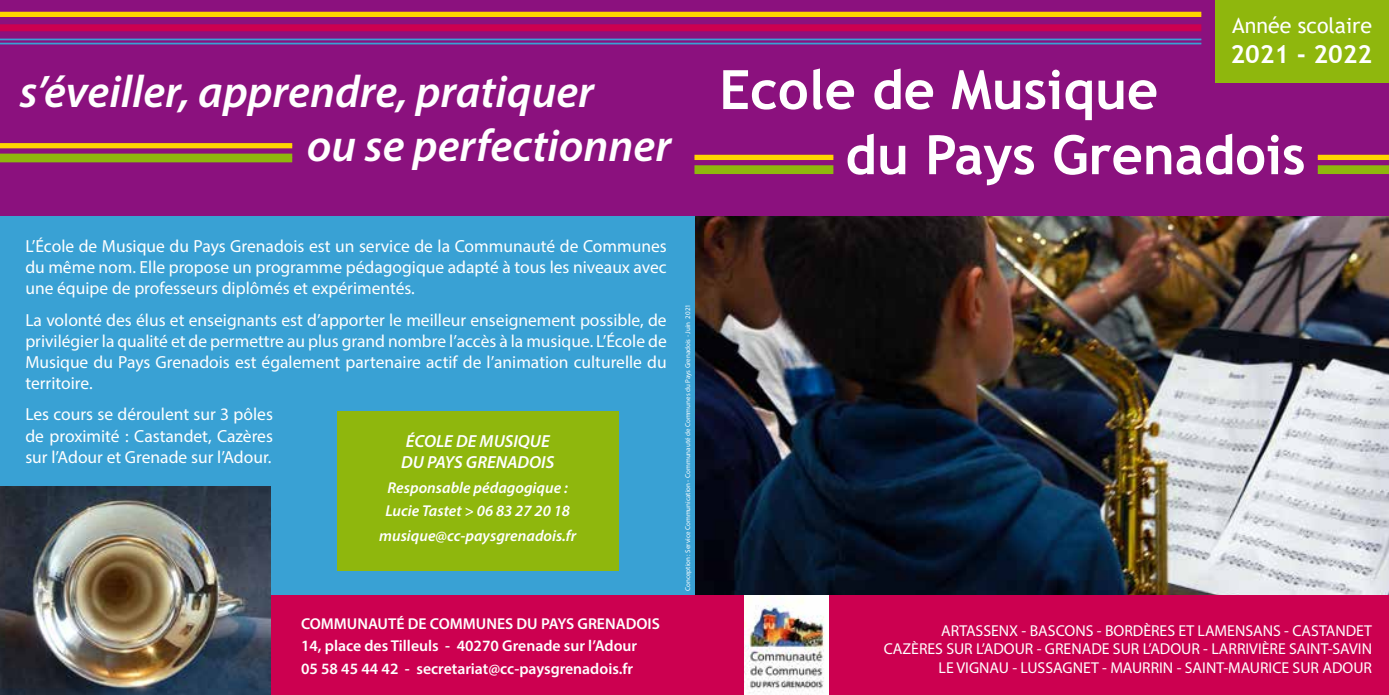
<style>
.page{position:relative;width:1389px;height:695px;background:#fff}
.page>*{position:absolute;margin:0;border:0;box-sizing:border-box;transform-origin:0 0}
.t1{font:700 54.25px/65.1px "Trebuchet MS";color:#fff}
.t2{font:italic 600 45.5px/54.6px "Myriad Pro";color:#fff}
.t3{font:700 25.03px "Trebuchet MS";color:#fff}
.t4{font:21.35px "Trebuchet MS";color:#fff}
.t5{font:17.5px/21px "Myriad Pro";color:#fff;text-align:justify}
.t6{font:italic 600 17.5px/21px "Myriad Pro";color:#fff}
.t7{font:15.75px/18.9px "Myriad Pro";color:#fff;text-align:right}
.t8{font:600 15.75px/22.4px "Myriad Pro";color:#fff}
.t9{font:italic 600 15.75px/22.4px "Myriad Pro";color:#fff}
.t10{font:7px "Myriad Pro";color:#fff}
</style>
<div class="page">
<img style="left:694px;top:215px;width:695px;height:380px">
<div style="left:0;top:215px;width:694px;height:381px;background:#39a1d4"></div>
<div style="left:0;top:0;width:1389px;height:215px;background:#8b117e"></div>
<div style="left:0;top:595px;width:1389px;height:99px;background:#cc0050"></div>
<div style="left:337px;top:411px;width:282px;height:159px;background:#8fb70d"></div>
<div style="left:0;top:153px;width:292px;height:9px;background:#8fb70d"></div>
<div style="left:0;top:143px;width:292px;height:5px;background:#ffd500"></div>
<div style="left:0;top:12px;width:1201px;height:5px;background:#ffd500"></div>
<div style="left:0;top:24px;width:1201px;height:7px;background:#cc0050"></div>
<hr style="left:0;top:39px;width:1201px;height:1px;background:#39a1d4">
<hr style="left:0;top:43px;width:1201px;height:1px;background:#39a1d4">
<div style="left:1215px;top:0;width:174px;height:82px;background:#8fb70d"></div>
<div style="left:1318px;top:165px;width:71px;height:9px;background:#8fb70d"></div>
<div style="left:1318px;top:155px;width:71px;height:5px;background:#ffd500"></div>
<div style="left:694px;top:165px;width:139px;height:9px;background:#8fb70d"></div>
<div style="left:694px;top:155px;width:139px;height:5px;background:#ffd500"></div>
<img style="left:744px;top:595px;width:85px;height:99px">
<img style="left:0;top:486px;width:270px;height:208px">
<h2 class="t2" style="left:307px;top:63px;width:366px;text-indent:-287px">s’éveiller, apprendre, pratiquer<br>ou se perfectionner</h2>
<p class="t5" style="left:25px;top:236px;width:643px">L’École de Musique du Pays Grenadois est un service de la Communauté de Communes du même nom. Elle propose un programme pédagogique adapté à tous les niveaux avec une équipe de professeurs diplômés et expérimentés.</p>
<p class="t5" style="left:25px;top:309px;width:643px">La volonté des élus et enseignants est d’apporter le meilleur enseignement possible, de privilégier la qualité et de permettre au plus grand nombre l’accès à la musique. L’École de Musique du Pays Grenadois est également partenaire actif de l’animation culturelle du territoire.</p>
<p class="t5" style="left:25px;top:404px;width:249px">Les cours se déroulent sur 3 pôles de proximité : Castandet, Cazères sur l’Adour et Grenade sur l’Adour.</p>
<p class="t6" style="left:401px;top:430px;width:155px">ÉCOLE DE MUSIQUE<br>DU PAYS GRENADOIS</p>
<p class="t9" style="left:385px;top:476px;width:186px">Responsable pédagogique :<br>Lucie Tastet &gt; 06 83 27 20 18</p>
<p class="t9" style="left:379px;top:524px;width:198px">musique@cc-paysgrenadois.fr</p>
<p class="t8" style="left:301px;top:612px;width:360px">COMMUNAUTÉ DE COMMUNES DU PAYS GRENADOIS<br>14, place des Tilleuls - 40270 Grenade sur l’Adour<br>05 58 45 44 42 - secretariat@cc-paysgrenadois.fr</p>
<p class="t10" style="left:683px;top:591px;width:288px;rotate:-90deg">Conception : Service Communication - Communauté de Communes du Pays Grenadois - Juin 2021</p>
<p class="t4" style="left:1232px;top:12px;width:141px">Année scolaire</p>
<h3 class="t3" style="left:1230px;top:39px;width:143px">2021 - 2022</h3>
<h1 class="t1" style="left:845px;top:57px;width:462px;text-indent:-126px">Ecole de Musique<br>du Pays Grenadois</h1>
<p class="t7" style="left:884px;top:620px;width:490px">ARTASSENX - BASCONS - BORDÈRES ET LAMENSANS - CASTANDET<br>CAZÈRES SUR L’ADOUR - GRENADE SUR L’ADOUR - LARRIVIÈRE SAINT-SAVIN<br>LE VIGNAU - LUSSAGNET - MAURRIN - SAINT-MAURICE SUR ADOUR</p>
</div>
